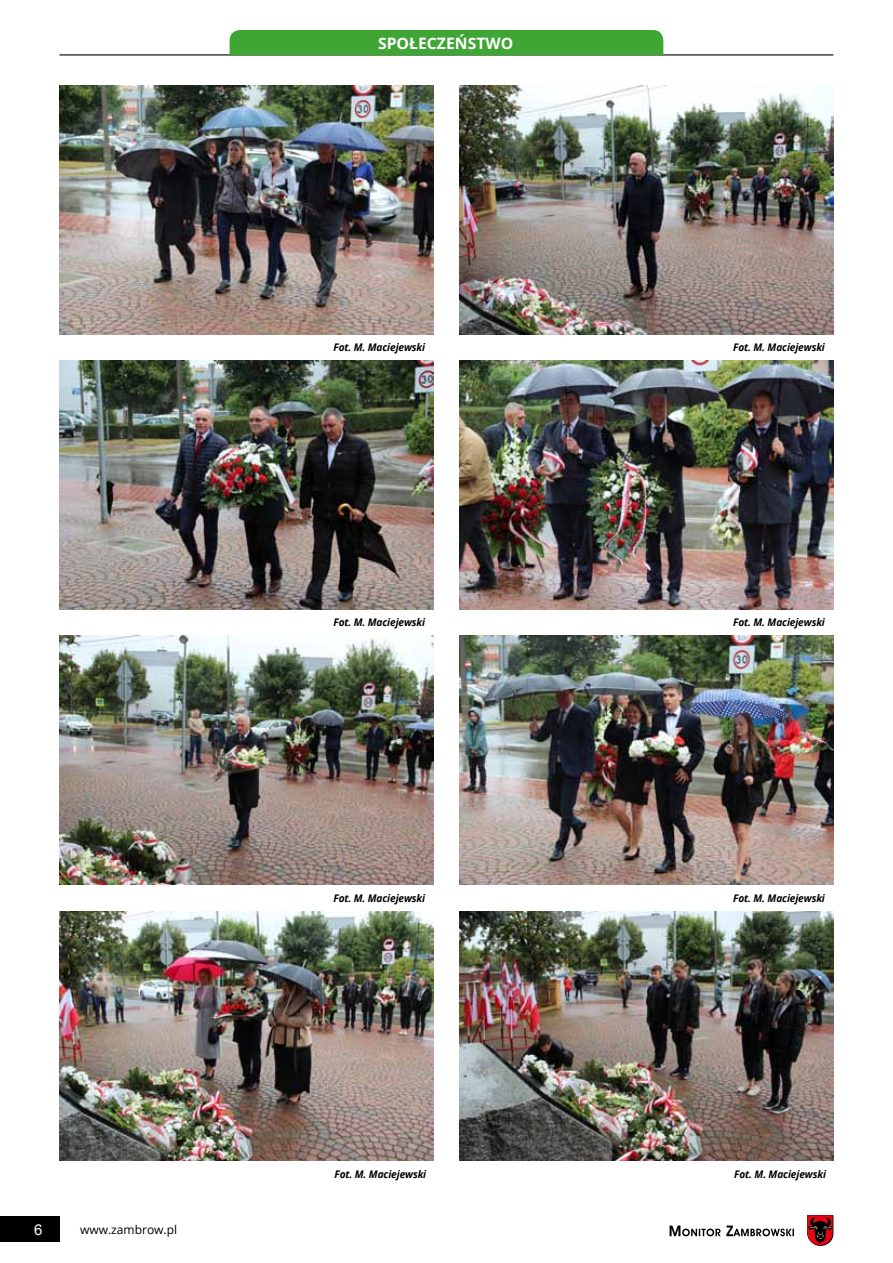
<style>
.page{position:relative;width:893px;height:1263px;background:#fff}
.page>*{position:absolute;margin:0;border:0;box-sizing:border-box;transform-origin:0 0}
.t1{font:700 15.75px "Open Sans";color:#fff}
.t2{font:15px "Arial";color:#fff}
.t3{font:12px "Open Sans";color:#000}
.t4{font:italic 700 10.5px "Open Sans";letter-spacing:-.01em;color:#000;scale:.96 1}
</style>
<div class="page">
<svg style="left:670px;top:1225px;width:124px;height:11px"></svg>
<svg style="left:807px;top:1215px;width:26px;height:31px"></svg>
<div style="left:0;top:1216px;width:60px;height:26px;background:#000"></div>
<hr style="left:60px;top:54px;width:773px;height:1px;background:#000">
<div style="left:230px;top:30px;width:433px;height:25px;background:#3fa535"></div>
<img style="left:459px;top:360px;width:374px;height:249px">
<img style="left:60px;top:635px;width:374px;height:249px">
<img style="left:459px;top:635px;width:374px;height:249px">
<img style="left:60px;top:911px;width:374px;height:249px">
<img style="left:459px;top:911px;width:374px;height:249px">
<img style="left:60px;top:360px;width:374px;height:249px">
<img style="left:459px;top:85px;width:374px;height:249px">
<img style="left:60px;top:85px;width:374px;height:249px">
<h2 class="t2" style="left:34px;top:1219px;width:10px">6</h2>
<p class="t3" style="left:80px;top:1222px;width:99px">www.zambrow.pl</p>
<h1 class="t1" style="left:378px;top:32px;width:90px">SPOŁECZEŃSTWO</h1>
<p class="t4" style="left:333px;top:340px;width:97px">Fot. M. Maciejewski</p>
<p class="t4" style="left:733px;top:340px;width:97px">Fot. M. Maciejewski</p>
<p class="t4" style="left:333px;top:615px;width:97px">Fot. M. Maciejewski</p>
<p class="t4" style="left:733px;top:615px;width:97px">Fot. M. Maciejewski</p>
<p class="t4" style="left:333px;top:891px;width:97px">Fot. M. Maciejewski</p>
<p class="t4" style="left:733px;top:891px;width:97px">Fot. M. Maciejewski</p>
<p class="t4" style="left:334px;top:1166px;width:97px">Fot. M. Maciejewski</p>
<p class="t4" style="left:734px;top:1166px;width:97px">Fot. M. Maciejewski</p>
</div>
